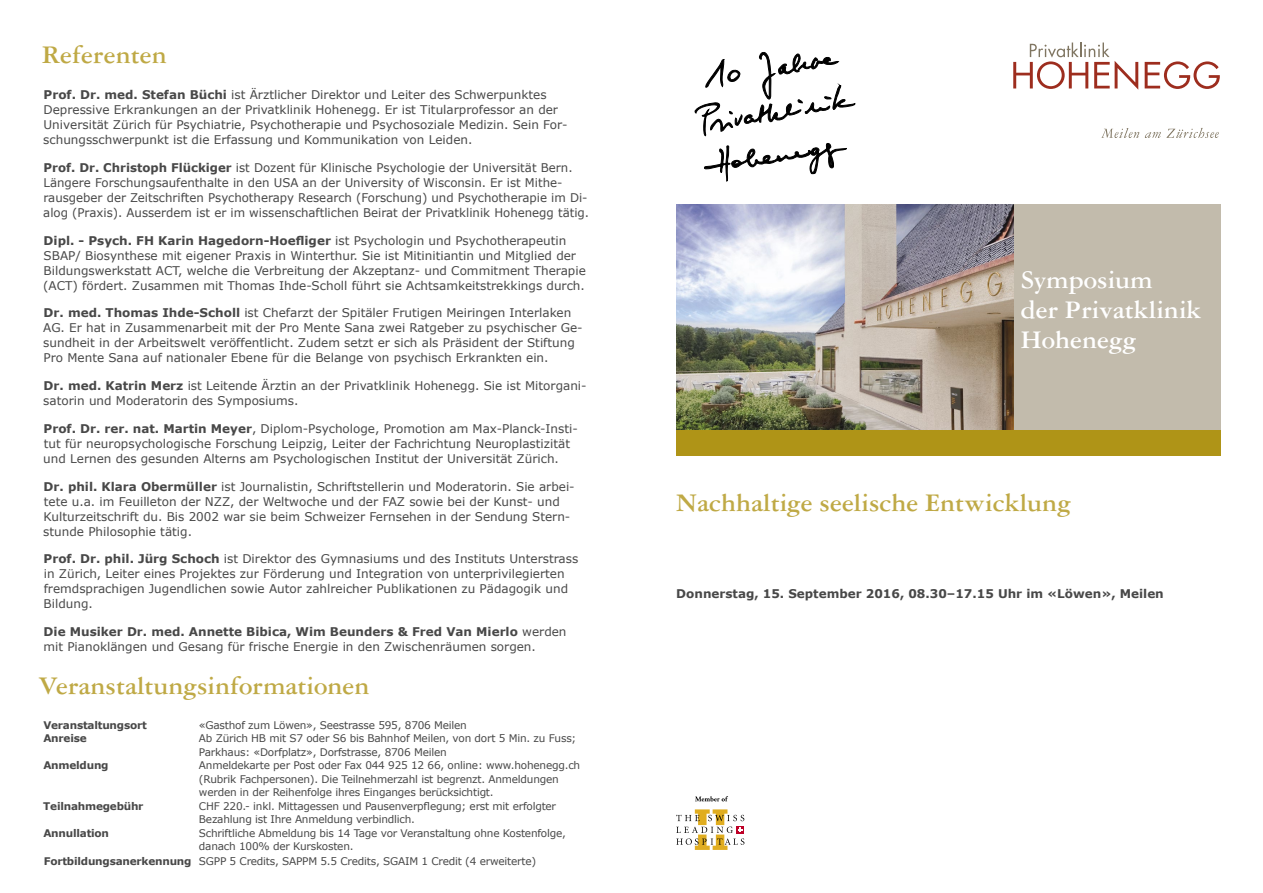
<style>
.page{position:relative;width:1263px;height:893px;background:#fff}
.page>*{position:absolute;margin:0;border:0;box-sizing:border-box;transform-origin:0 0}
.t1{font:700 27px "Garamond Three";color:#bfa945}
.t2{font:700 27px/30px "Garamond Three";color:#fff}
.t3{font:12px/15px "Verdana";color:#484848}
.t4{font:700 12px "Verdana";color:#484848}
.t5{font:10.5px/13.5px "Verdana";letter-spacing:-.02em;color:#484848}
.t6{font:700 10.5px "Verdana";letter-spacing:-.02em;color:#484848}
.s1{font-weight:700}
</style>
<div class="page">
<div style="left:676px;top:204px;width:544px;height:234px;background:#c2bbac"></div>
<div style="left:676px;top:430px;width:544px;height:25px;background:#af9417"></div>
<svg style="left:676px;top:809px;width:68px;height:41px"></svg>
<svg style="left:695px;top:796px;width:33px;height:5px"></svg>
<svg style="left:1101px;top:128px;width:38px;height:10px"></svg>
<svg style="left:1145px;top:128px;width:74px;height:10px"></svg>
<svg style="left:1013px;top:43px;width:125px;height:47px"></svg>
<svg style="left:1145px;top:61px;width:75px;height:28px"></svg>
<svg style="left:694px;top:52px;width:162px;height:130px"></svg>
<img style="left:676px;top:204px;width:337px;height:226px">
<h1 class="t1" style="left:42px;top:40px;width:126px">Referenten</h1>
<p class="t3" style="left:43px;top:87px;width:526px"><span class="s1">Prof. Dr. med. Stefan Büchi</span> ist Ärztlicher Direktor und Leiter des Schwerpunktes Depressive Erkrankungen an der Privatklinik Hohenegg. Er ist Titularprofessor an der Universität Zürich für Psychiatrie, Psychotherapie und Psychosoziale Medizin. Sein For&shy;schungsschwerpunkt ist die Erfassung und Kommunikation von Leiden.</p>
<p class="t3" style="left:43px;top:160px;width:547px"><span class="s1">Prof. Dr. Christoph Flückiger</span> ist Dozent für Klinische Psychologie der Universität Bern.<br>Längere Forschungsaufenthalte in den USA an der University of Wisconsin. Er ist Mithe&shy;rausgeber der Zeitschriften Psychotherapy Research (Forschung) und Psychotherapie im Di&shy;alog (Praxis). Ausserdem ist er im wissenschaftlichen Beirat der Privatklinik Hohenegg tätig.</p>
<p class="t3" style="left:43px;top:233px;width:544px"><span class="s1">Dipl. - Psych. FH Karin Hagedorn-Hoefliger</span> ist Psychologin und Psychotherapeutin SBAP/ Biosynthese mit eigener Praxis in Winterthur. Sie ist Mitinitiantin und Mitglied der Bildungswerkstatt ACT, welche die Verbreitung der Akzeptanz- und Commitment Therapie (ACT) fördert. Zusammen mit Thomas Ihde-Scholl führt sie Achtsamkeitstrekkings durch.</p>
<p class="t3" style="left:43px;top:306px;width:541px"><span class="s1">Dr. med. Thomas Ihde-Scholl</span> ist Chefarzt der Spitäler Frutigen Meiringen Interlaken AG. Er hat in Zusammenarbeit mit der Pro Mente Sana zwei Ratgeber zu psychischer Ge&shy;sundheit in der Arbeitswelt veröffentlicht. Zudem setzt er sich als Präsident der Stiftung Pro Mente Sana auf nationaler Ebene für die Belange von psychisch Erkrankten ein.</p>
<p class="t3" style="left:43px;top:378px;width:545px"><span class="s1">Dr. med. Katrin Merz</span> ist Leitende Ärztin an der Privatklinik Hohenegg. Sie ist Mitorgani&shy;satorin und Moderatorin des Symposiums.</p>
<p class="t3" style="left:43px;top:421px;width:536px"><span class="s1">Prof. Dr. rer. nat. Martin Meyer</span>, Diplom-Psychologe, Promotion am Max-Planck-Insti&shy;tut für neuropsychologische Forschung Leipzig, Leiter der Fachrichtung Neuroplastizität und Lernen des gesunden Alterns am Psychologischen Institut der Universität Zürich.</p>
<p class="t3" style="left:43px;top:479px;width:533px"><span class="s1">Dr. phil. Klara Obermüller</span> ist Journalistin, Schriftstellerin und Moderatorin. Sie arbei&shy;tete u.a. im Feuilleton der NZZ, der Weltwoche und der FAZ sowie bei der Kunst- und Kulturzeitschrift du. Bis 2002 war sie beim Schweizer Fernsehen in der Sendung Stern&shy;stunde Philosophie tätig.</p>
<p class="t3" style="left:44px;top:552px;width:536px"><span class="s1">Prof. Dr. phil. Jürg Schoch</span> ist Direktor des Gymnasiums und des Instituts Unterstrass in Zürich, Leiter eines Projektes zur Förderung und Integration von unterprivilegierten fremdsprachigen Jugendlichen sowie Autor zahlreicher Publikationen zu Pädagogik und Bildung.</p>
<p class="t3" style="left:43px;top:624px;width:525px"><span class="s1">Die Musiker Dr. med. Annette Bibica, Wim Beunders &amp; Fred Van Mierlo</span> werden mit Pianoklängen und Gesang für frische Energie in den Zwischenräumen sorgen.</p>
<h1 class="t1" style="left:39px;top:671px;width:332px">Veranstaltungsinformationen</h1>
<p class="t6" style="left:43px;top:718px;width:105px">Veranstaltungsort</p>
<p class="t5" style="left:199px;top:718px;width:269px">«Gasthof zum Löwen», Seestrasse 595, 8706 Meilen</p>
<p class="t6" style="left:43px;top:731px;width:45px">Anreise</p>
<p class="t5" style="left:199px;top:732px;width:379px">Ab Zürich HB mit S7 oder S6 bis Bahnhof Meilen, von dort 5 Min. zu Fuss;<br>Parkhaus: «Dorfplatz», Dorfstrasse, 8706 Meilen</p>
<p class="t6" style="left:43px;top:758px;width:67px">Anmeldung</p>
<p class="t5" style="left:199px;top:759px;width:383px">Anmeldekarte per Post oder Fax 044 925 12 66, online: www.hohenegg.ch (Rubrik Fachpersonen). Die Teilnehmerzahl ist begrenzt. Anmeldungen werden in der Reihenfolge ihres Einganges berücksichtigt.</p>
<p class="t6" style="left:43px;top:799px;width:102px">Teilnahmegebühr</p>
<p class="t5" style="left:199px;top:799px;width:359px">CHF 220.- inkl. Mittagessen und Pausenverpflegung; erst mit erfolgter<br>Bezahlung ist Ihre Anmeldung verbindlich.</p>
<p class="t6" style="left:43px;top:826px;width:67px">Annullation</p>
<p class="t5" style="left:199px;top:826px;width:368px">Schriftliche Abmeldung bis 14 Tage vor Veranstaltung ohne Kostenfolge, danach 100% der Kurskosten.</p>
<p class="t5" style="left:44px;top:855px;width:494px"><span class="s1">Fortbildungsanerkennung</span> SGPP 5 Credits, SAPPM 5.5 Credits, SGAIM 1 Credit (4 erweiterte)</p>
<h1 class="t2" style="left:1021px;top:265px;width:182px">Symposium<br>der Privatklinik<br>Hohenegg</h1>
<h1 class="t1" style="left:676px;top:487px;width:396px">Nachhaltige seelische Entwicklung</h1>
<p class="t4" style="left:676px;top:586px;width:489px">Donnerstag, 15. September 2016, 08.30–17.15 Uhr im «Löwen», Meilen</p>
</div>
